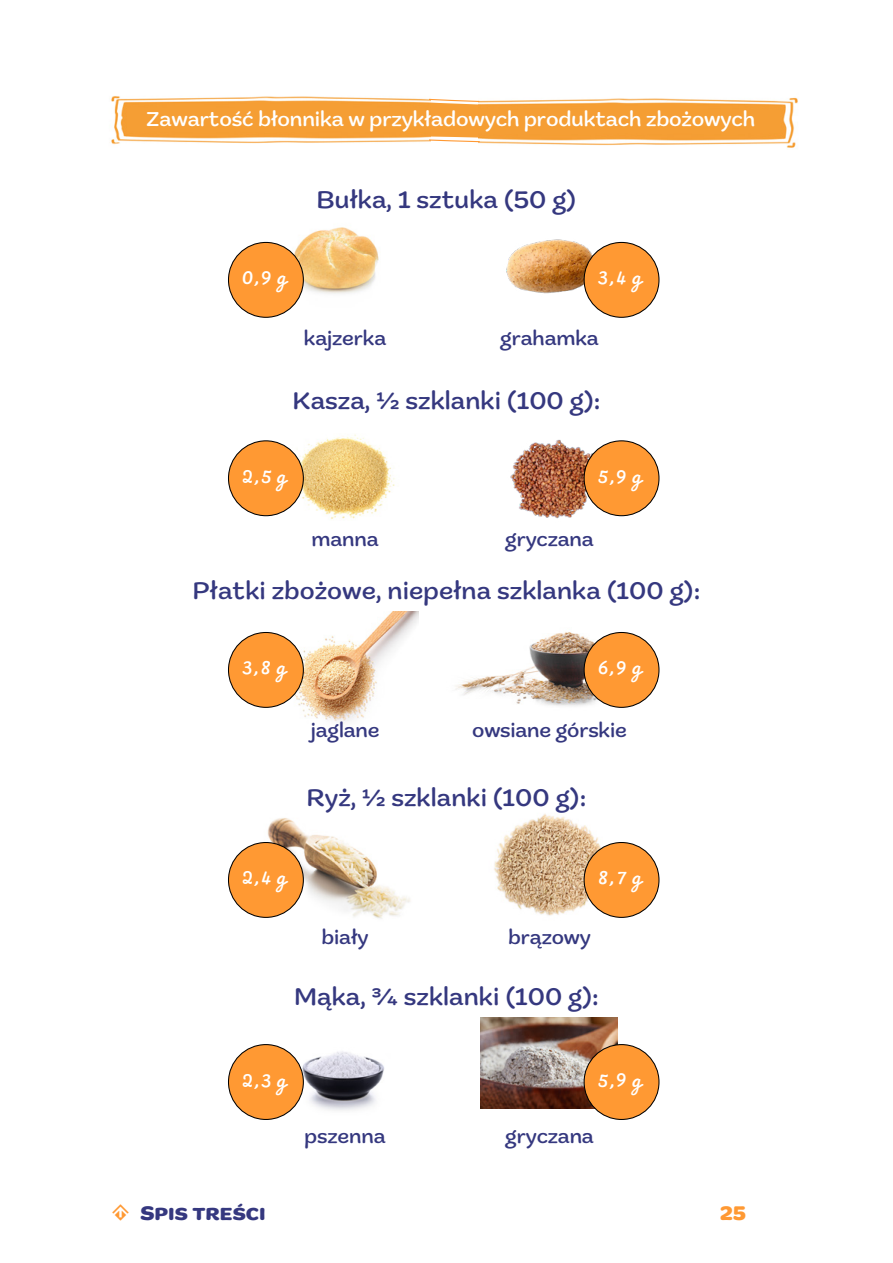
<style>
.page{position:relative;width:893px;height:1263px;background:#fff}
.page>*{position:absolute;margin:0;border:0;box-sizing:border-box;transform-origin:0 0}
.t1{font:26.1px "Pacifico";color:#fff}
.t2{font:500 25.5px "Marigny";color:#35387f}
.t3{font:500 21.45px "Marigny";letter-spacing:-.01em;color:#fff}
.t4{font:500 21px "Marigny";letter-spacing:-.01em;color:#35387f}
.t5{font:700 21px "Marigny";color:#35387f}
.t6{font:700 21px "Marigny";color:#f93}
.s1{font-family:"Pointers";font-weight:400;color:#f93}
</style>
<div class="page">
<img style="left:277px;top:227px;width:102px;height:82px">
<img style="left:286px;top:434px;width:109px;height:85px">
<img style="left:242px;top:611px;width:177px;height:113px">
<img style="left:242px;top:818px;width:168px;height:101px">
<img style="left:282px;top:1047px;width:102px;height:70px">
<img style="left:506px;top:239px;width:105px;height:75px">
<img style="left:510px;top:439px;width:141px;height:80px">
<img style="left:455px;top:632px;width:160px;height:76px">
<img style="left:494px;top:813px;width:121px;height:105px">
<img style="left:480px;top:1017px;width:137px;height:92px">
<div style="left:228px;top:242px;width:75px;height:75px;background:#f93;border-radius:50%"></div>
<div style="left:228px;top:242px;width:76px;height:76px;border:1px solid #000;border-radius:50%"></div>
<div style="left:228px;top:441px;width:75px;height:75px;background:#f93;border-radius:50%"></div>
<div style="left:228px;top:440px;width:76px;height:76px;border:1px solid #000;border-radius:50%"></div>
<div style="left:228px;top:632px;width:75px;height:75px;background:#f93;border-radius:50%"></div>
<div style="left:228px;top:632px;width:76px;height:76px;border:1px solid #000;border-radius:50%"></div>
<div style="left:228px;top:842px;width:75px;height:75px;background:#f93;border-radius:50%"></div>
<div style="left:228px;top:842px;width:76px;height:76px;border:1px solid #000;border-radius:50%"></div>
<div style="left:228px;top:1044px;width:75px;height:75px;background:#f93;border-radius:50%"></div>
<div style="left:228px;top:1044px;width:76px;height:76px;border:1px solid #000;border-radius:50%"></div>
<div style="left:584px;top:242px;width:75px;height:75px;background:#f93;border-radius:50%"></div>
<div style="left:584px;top:242px;width:75px;height:76px;border:1px solid #000;border-radius:50%"></div>
<div style="left:584px;top:441px;width:75px;height:75px;background:#f93;border-radius:50%"></div>
<div style="left:584px;top:440px;width:75px;height:76px;border:1px solid #000;border-radius:50%"></div>
<div style="left:584px;top:632px;width:75px;height:75px;background:#f93;border-radius:50%"></div>
<div style="left:584px;top:632px;width:75px;height:76px;border:1px solid #000;border-radius:50%"></div>
<div style="left:584px;top:842px;width:75px;height:75px;background:#f93;border-radius:50%"></div>
<div style="left:584px;top:842px;width:75px;height:76px;border:1px solid #000;border-radius:50%"></div>
<div style="left:584px;top:1044px;width:75px;height:75px;background:#f93;border-radius:50%"></div>
<div style="left:584px;top:1044px;width:75px;height:76px;border:1px solid #000;border-radius:50%"></div>
<img style="left:111px;top:96px;width:294px;height:49px">
<img style="left:481px;top:97px;width:317px;height:51px">
<svg style="left:405px;top:98px;width:99px;height:45px;background:#f7af59"></svg>
<p class="t3" style="left:146px;top:106px;width:610px">Zawartość błonnika w przykładowych produktach zbożowych</p>
<p class="t2" style="left:317px;top:184px;width:261px">Bułka, 1 sztuka (50 g)</p>
<p class="t1" style="left:242px;top:260px;width:45px">0,9 g</p>
<p class="t4" style="left:304px;top:326px;width:84px">kajzerka</p>
<p class="t1" style="left:597px;top:260px;width:45px">3,4 g</p>
<p class="t4" style="left:500px;top:326px;width:100px">grahamka</p>
<p class="t2" style="left:292px;top:385px;width:309px">Kasza, 1/2 szklanki (100 g):</p>
<p class="t1" style="left:242px;top:458px;width:45px">2,5 g</p>
<p class="t4" style="left:312px;top:526px;width:69px">manna</p>
<p class="t1" style="left:597px;top:458px;width:45px">5,9 g</p>
<p class="t4" style="left:505px;top:526px;width:90px">gryczana</p>
<p class="t2" style="left:193px;top:575px;width:509px">Płatki zbożowe, niepełna szklanka (100 g):</p>
<p class="t1" style="left:241px;top:650px;width:45px">3,8 g</p>
<p class="t4" style="left:311px;top:717px;width:70px">jaglane</p>
<p class="t1" style="left:597px;top:650px;width:45px">6,9 g</p>
<p class="t4" style="left:472px;top:717px;width:156px">owsiane górskie</p>
<p class="t2" style="left:307px;top:782px;width:281px">Ryż, 1/2 szklanki (100 g):</p>
<p class="t1" style="left:242px;top:860px;width:45px">2,4 g</p>
<p class="t4" style="left:322px;top:924px;width:48px">biały</p>
<p class="t1" style="left:597px;top:860px;width:45px">8,7 g</p>
<p class="t4" style="left:508px;top:924px;width:84px">brązowy</p>
<p class="t2" style="left:294px;top:981px;width:306px">Mąka, 3/4 szklanki (100 g):</p>
<p class="t1" style="left:242px;top:1062px;width:45px">2,3 g</p>
<p class="t4" style="left:305px;top:1123px;width:83px">pszenna</p>
<p class="t1" style="left:597px;top:1062px;width:45px">5,9 g</p>
<p class="t4" style="left:505px;top:1123px;width:90px">gryczana</p>
<p class="t5" style="left:111px;top:1201px;width:156px"><span class="s1">M</span> Spis treści</p>
<p class="t6" style="left:720px;top:1201px;width:27px">25</p>
</div>
